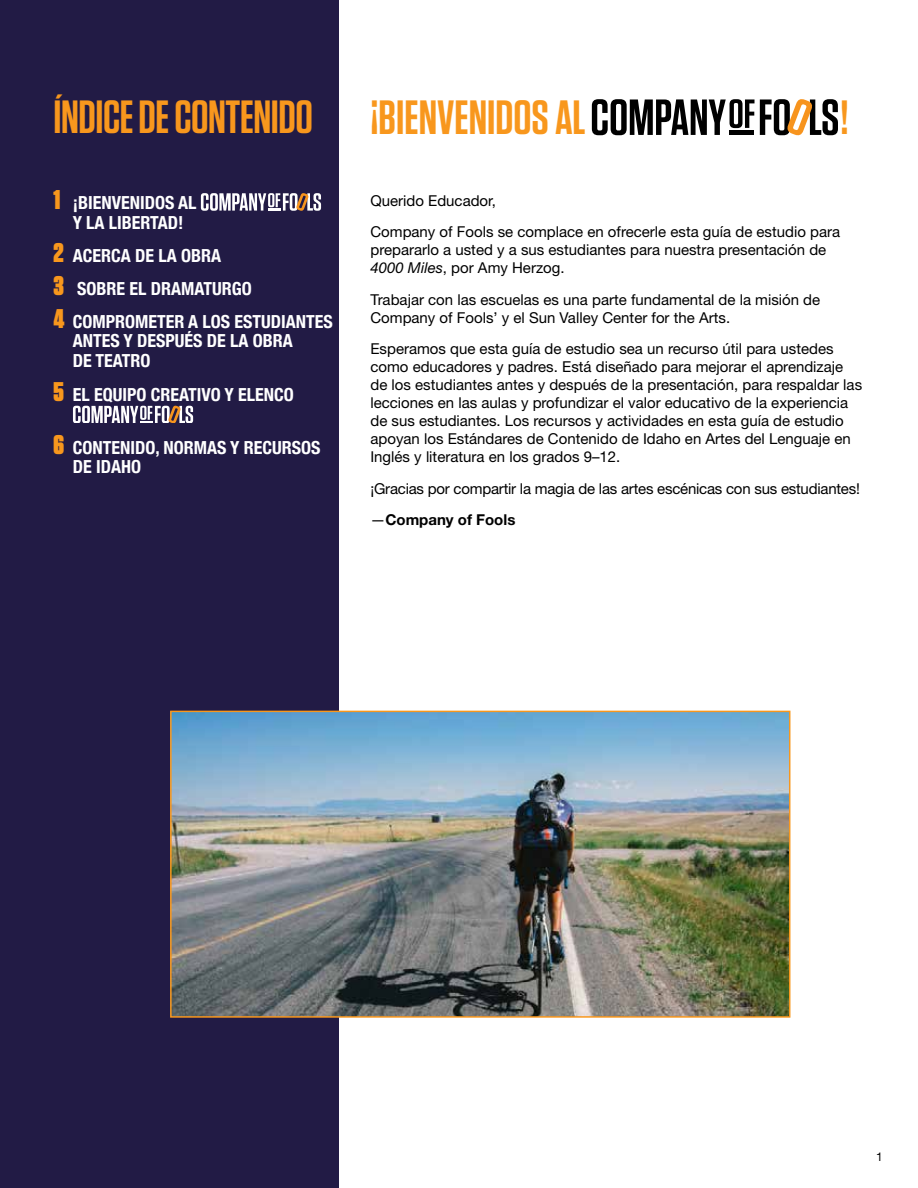
<style>
.page{position:relative;width:918px;height:1188px;background:#fff}
.page>*{position:absolute;margin:0;border:0;box-sizing:border-box;transform-origin:0 0}
.t1{font:600 48px "Tungsten";color:#f8971d}
.t2{font:600 46.5px "Tungsten";letter-spacing:-.01em;color:#f8971d}
.t3{font:700 condensed 18px/19.5px "Helvetica Neue";color:#fff}
.t4{font:15px/18px "Helvetica Neue LT Std";color:#000}
.t5{font:12px "Helvetica Neue LT Std";color:#000}
.s1{font-size:48px}
.s2{font-family:"Tungsten";font-weight:900;font-stretch:normal;font-size:27px;color:#f8971d}
.s3{font-style:italic}
.s4{font-weight:700}
</style>
<div class="page">
<div style="left:0;top:0;width:338px;height:1188px;background:#221b45"></div>
<svg style="left:592px;top:99px;width:246px;height:36px"></svg>
<svg style="left:201px;top:193px;width:120px;height:17px"></svg>
<svg style="left:73px;top:405px;width:120px;height:18px"></svg>
<img style="left:173px;top:714px;width:614px;height:301px">
<div style="left:170px;top:711px;width:620px;height:307px;border:2px solid #f8971d"></div>
<h2 class="t2" style="left:53px;top:92px;width:534px">ÍNDICE DE CONTENIDO <span class="s1">¡BIENVENIDOS AL</span></h2>
<h1 class="t1" style="left:840px;top:92px;width:10px">!</h1>
<p class="t3" style="left:53px;top:192px;width:145px;text-align:center"><span class="s2">1</span> ¡BIENVENIDOS AL<br>Y LA LIBERTAD!</p>
<p class="t3" style="left:53px;top:238px;width:281px;line-height:33px"><span class="s2">2</span> ACERCA DE LA OBRA<br><span class="s2">3</span> SOBRE EL DRAMATURGO<br><span class="s2">4</span> COMPROMETER A LOS ESTUDIANTES</p>
<p class="t3" style="left:73px;top:330px;width:221px">ANTES Y DESPUÉS DE LA OBRA<br>DE TEATRO</p>
<p class="t3" style="left:53px;top:384px;width:242px"><span class="s2">5</span> EL EQUIPO CREATIVO Y ELENCO</p>
<p class="t3" style="left:73px;top:436px;width:249px;text-indent:-20px"><span class="s2">6</span> CONTENIDO, NORMAS Y RECURSOS<br>DE IDAHO</p>
<p class="t4" style="left:370px;top:185px;width:471px;line-height:31.5px">Querido Educador,<br>Company of Fools se complace en ofrecerle esta guía de estudio para</p>
<p class="t4" style="left:370px;top:241px;width:457px">prepararlo a usted y a sus estudiantes para nuestra presentación de<br><span class="s3">4000 Miles</span>, por Amy Herzog.</p>
<p class="t4" style="left:370px;top:290px;width:451px">Trabajar con las escuelas es una parte fundamental de la misión de<br>Company of Fools’ y el Sun Valley Center for the Arts.</p>
<p class="t4" style="left:370px;top:340px;width:493px">Esperamos que esta guía de estudio sea un recurso útil para ustedes como educadores y padres. Está diseñado para mejorar el aprendizaje de los estudiantes antes y después de la presentación, para respaldar las lecciones en las aulas y profundizar el valor educativo de la experiencia de sus estudiantes. Los recursos y actividades en esta guía de estudio apoyan los Estándares de Contenido de Idaho en Artes del Lenguaje en Inglés y literatura en los grados 9–12.</p>
<p class="t4" style="left:370px;top:473px;width:491px;line-height:31.5px">¡Gracias por compartir la magia de las artes escénicas con sus estudiantes! —<span class="s4">Company of Fools</span></p>
<p class="t5" style="left:876px;top:1150px;width:8px">1</p>
</div>
